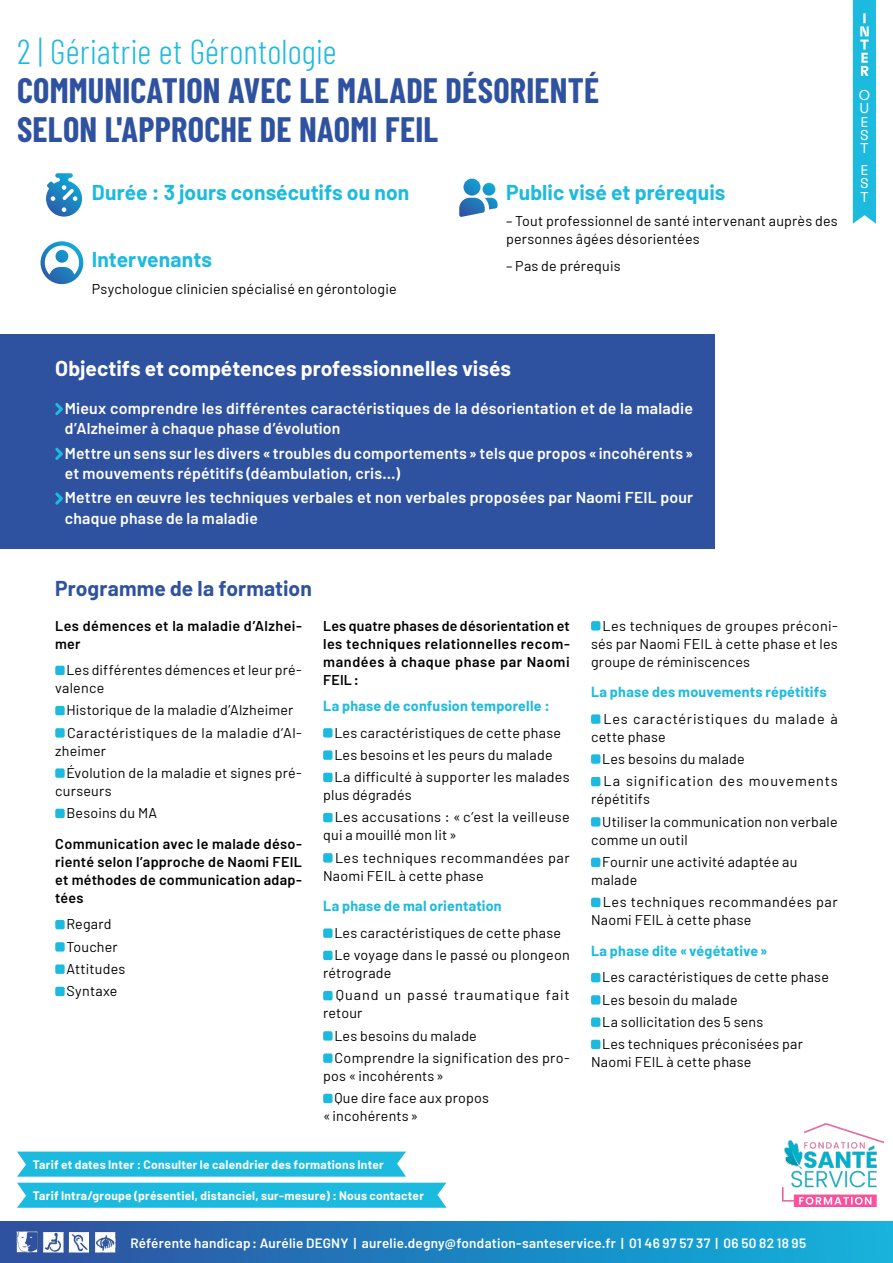
<style>
.page{position:relative;width:893px;height:1263px;background:#fff}
.page>*{position:absolute;margin:0;border:0;box-sizing:border-box;transform-origin:0 0}
.t1{font:700 34.5px/39px "Barlow Condensed";letter-spacing:.005em;color:#2f52a0}
.t2{font:300 34.5px "Barlow Condensed";letter-spacing:.005em;color:#1dbadf}
.t3{font:700 21px "Barlow";letter-spacing:.005em;color:#1dbadf}
.t4{font:700 21px "Barlow";color:#fff}
.t5{font:700 21px "Barlow";letter-spacing:.005em;color:#2f52a0}
.t6{font:600 15.75px/20.2px "Barlow";letter-spacing:.01em;color:#fff}
.t7{font:14.25px/22.2px "Barlow";letter-spacing:.015em;color:#000}
.t8{font:600 14.25px/18px "Barlow";letter-spacing:.025em;color:#000;text-align:justify}
.t9{font:700 14.25px "Barlow";letter-spacing:.015em;color:#1dbadf}
.t10{font:14.25px/18px "Barlow";letter-spacing:.055em;color:#000}
.t11{font:14.25px/22.2px "Barlow";letter-spacing:.035em;color:#000}
.t12{font:14.25px/22.2px "Barlow";letter-spacing:.06em;color:#000}
.t13{font:300 14.25px/13.2px "GT Flexa";color:#fff}
.t14{font:600 13.5px "Barlow";letter-spacing:.015em;color:#fff}
.t15{font:700 12px "Barlow";letter-spacing:.02em;color:#fff}
</style>
<div class="page">
<div style="left:0;top:1222px;width:893px;height:41px;background:linear-gradient(to right,#2e4d9e,#10b4de)"></div>
<img style="left:12px;top:1227px;width:108px;height:29px">
<div style="left:17px;top:1183px;width:429px;height:25px;background:#1dbadf"></div>
<svg style="left:17px;top:1151px;width:389px;height:26px;background:#29bde0"></svg>
<img style="left:782px;top:1123px;width:101px;height:83px">
<div style="left:55px;top:666px;width:10px;height:9px;background:#1dbadf;border-radius:2px"></div>
<div style="left:55px;top:706px;width:10px;height:9px;background:#1dbadf;border-radius:2px"></div>
<div style="left:55px;top:728px;width:10px;height:9px;background:#1dbadf;border-radius:2px"></div>
<div style="left:55px;top:768px;width:10px;height:10px;background:#1dbadf;border-radius:2px"></div>
<div style="left:55px;top:809px;width:10px;height:9px;background:#1dbadf;border-radius:2px"></div>
<div style="left:55px;top:920px;width:10px;height:9px;background:#1dbadf;border-radius:2px"></div>
<div style="left:55px;top:942px;width:10px;height:9px;background:#1dbadf;border-radius:2px"></div>
<div style="left:55px;top:964px;width:10px;height:10px;background:#1dbadf;border-radius:2px"></div>
<div style="left:55px;top:987px;width:10px;height:9px;background:#1dbadf;border-radius:2px"></div>
<div style="left:323px;top:728px;width:10px;height:9px;background:#1dbadf;border-radius:2px"></div>
<div style="left:323px;top:750px;width:10px;height:10px;background:#1dbadf;border-radius:2px"></div>
<div style="left:323px;top:773px;width:10px;height:9px;background:#1dbadf;border-radius:2px"></div>
<div style="left:323px;top:813px;width:10px;height:9px;background:#1dbadf;border-radius:2px"></div>
<div style="left:323px;top:853px;width:10px;height:9px;background:#1dbadf;border-radius:2px"></div>
<div style="left:323px;top:928px;width:10px;height:10px;background:#1dbadf;border-radius:2px"></div>
<div style="left:323px;top:951px;width:10px;height:9px;background:#1dbadf;border-radius:2px"></div>
<div style="left:323px;top:991px;width:10px;height:9px;background:#1dbadf;border-radius:2px"></div>
<div style="left:323px;top:1031px;width:10px;height:9px;background:#1dbadf;border-radius:2px"></div>
<div style="left:323px;top:1053px;width:10px;height:10px;background:#1dbadf;border-radius:2px"></div>
<div style="left:323px;top:1094px;width:10px;height:9px;background:#1dbadf;border-radius:2px"></div>
<div style="left:591px;top:621px;width:9px;height:9px;background:#1dbadf;border-radius:2px"></div>
<div style="left:591px;top:714px;width:9px;height:10px;background:#1dbadf;border-radius:2px"></div>
<div style="left:591px;top:754px;width:9px;height:10px;background:#1dbadf;border-radius:2px"></div>
<div style="left:591px;top:777px;width:9px;height:9px;background:#1dbadf;border-radius:2px"></div>
<div style="left:591px;top:817px;width:9px;height:9px;background:#1dbadf;border-radius:2px"></div>
<div style="left:591px;top:858px;width:9px;height:9px;background:#1dbadf;border-radius:2px"></div>
<div style="left:591px;top:898px;width:9px;height:9px;background:#1dbadf;border-radius:2px"></div>
<div style="left:591px;top:973px;width:9px;height:9px;background:#1dbadf;border-radius:2px"></div>
<div style="left:591px;top:995px;width:9px;height:9px;background:#1dbadf;border-radius:2px"></div>
<div style="left:591px;top:1017px;width:9px;height:10px;background:#1dbadf;border-radius:2px"></div>
<div style="left:591px;top:1040px;width:9px;height:9px;background:#1dbadf;border-radius:2px"></div>
<div style="left:0;top:334px;width:714px;height:215px;background:#2f52a0"></div>
<svg style="left:55px;top:403px;width:8px;height:12px"></svg>
<svg style="left:55px;top:448px;width:8px;height:12px"></svg>
<svg style="left:55px;top:492px;width:8px;height:13px"></svg>
<div style="left:463px;top:179px;width:17px;height:17px;background:#1697cd;border-radius:9px"></div>
<svg style="left:459px;top:183px;width:38px;height:34px"></svg>
<svg style="left:46px;top:173px;width:36px;height:44px"></svg>
<svg style="left:41px;top:241px;width:42px;height:43px"></svg>
<svg style="left:853px;top:0;width:23px;height:224px;background:#2bbee1"></svg>
<h1 class="t2" style="left:17px;top:30px;width:321px">2 | Gériatrie et Gérontologie</h1>
<h1 class="t1" style="left:17px;top:69px;width:584px">COMMUNICATION AVEC LE MALADE DÉSORIENTÉ<br>SELON L'APPROCHE DE NAOMI FEIL</h1>
<h2 class="t3" style="left:92px;top:179px;width:319px">Durée : 3 jours consécutifs ou non</h2>
<h2 class="t3" style="left:92px;top:246px;width:122px">Intervenants</h2>
<p class="t7" style="left:92px;top:277px;width:306px">Psychologue clinicien spécialisé en gérontologie</p>
<h2 class="t3" style="left:506px;top:179px;width:221px">Public visé et prérequis</h2>
<p class="t7" style="left:506px;top:212px;width:333px;line-height:18px">– Tout professionnel de santé intervenant auprès des personnes âgées désorientées</p>
<p class="t7" style="left:506px;top:254px;width:116px">– Pas de prérequis</p>
<p class="t13" style="left:859px;top:83px;width:12px">I<br>D<br>F</p>
<p class="t13" style="left:859px;top:130px;width:12px;text-align:justify">S U D</p>
<p class="t13" style="left:859px;top:88px;width:13px">O<br>U<br>E<br>S<br>T</p>
<p class="t13" style="left:860px;top:163px;width:10px;text-align:justify">E S T</p>
<h2 class="t4" style="left:55px;top:356px;width:457px">Objectifs et compétences professionnelles visés</h2>
<p class="t6" style="left:65px;top:398px;width:630px">Mieux comprendre les différentes caractéristiques de la désorientation et de la maladie d’Alzheimer à chaque phase d’évolution</p>
<p class="t6" style="left:65px;top:442px;width:630px">Mettre un sens sur les divers «troubles du comportements» tels que propos «incohérents» et mouvements répétitifs (déambulation, cris…)</p>
<p class="t6" style="left:65px;top:487px;width:630px">Mettre en œuvre les techniques verbales et non verbales proposées par Naomi FEIL pour chaque phase de la maladie</p>
<h2 class="t5" style="left:55px;top:575px;width:258px">Programme de la formation</h2>
<p class="t8" style="left:55px;top:616px;width:248px">Les démences et la maladie d’Alzhei&shy;mer</p>
<p class="t7" style="left:55px;top:660px;width:248px;line-height:18px;text-indent:11px">Les différentes démences et leur pré&shy;valence</p>
<p class="t7" style="left:66px;top:699px;width:237px">Historique de la maladie d’Alzheimer<br>Caractéristiques de la maladie d’Al-</p>
<p class="t7" style="left:66px;top:739px;width:237px;text-indent:-11px">zheimer<br>Évolution de la maladie et signes pré-</p>
<p class="t7" style="left:66px;top:779px;width:92px;text-indent:-11px">curseurs<br>Besoins du MA</p>
<p class="t8" style="left:55px;top:834px;width:248px">Communication avec le malade déso&shy;rienté selon l’approche de Naomi FEIL et méthodes de communication adap&shy;tées</p>
<p class="t7" style="left:66px;top:913px;width:60px">Regard<br>Toucher<br>Attitudes<br>Syntaxe</p>
<p class="t8" style="left:323px;top:616px;width:248px">Les quatre phases de désorientation et les techniques relationnelles recom&shy;mandées à chaque phase par Naomi FEIL:</p>
<p class="t9" style="left:323px;top:697px;width:228px">La phase de confusion temporelle :</p>
<p class="t7" style="left:334px;top:721px;width:237px">Les caractéristiques de cette phase<br>Les besoins et les peurs du malade<br>La difficulté à supporter les malades</p>
<p class="t7" style="left:335px;top:783px;width:237px;text-indent:-12px">plus dégradés<br>Les accusations : « c’est la veilleuse</p>
<p class="t11" style="left:335px;top:824px;width:236px;text-indent:-12px">qui a mouillé mon lit»<br>Les techniques recommandées par</p>
<p class="t7" style="left:323px;top:864px;width:162px">Naomi FEIL à cette phase</p>
<p class="t9" style="left:323px;top:897px;width:180px">La phase de mal orientation</p>
<p class="t7" style="left:334px;top:921px;width:237px">Les caractéristiques de cette phase<br>Le voyage dans le passé ou plongeon</p>
<p class="t12" style="left:336px;top:961px;width:235px;text-indent:-13px">rétrograde<br>Quand un passé traumatique fait</p>
<p class="t7" style="left:334px;top:1002px;width:237px;text-indent:-11px">retour<br>Les besoins du malade<br>Comprendre la signification des pro-</p>
<p class="t7" style="left:334px;top:1064px;width:156px;text-indent:-11px">pos « incohérents »<br>Que dire face aux propos</p>
<p class="t7" style="left:323px;top:1104px;width:97px">« incohérents »</p>
<p class="t15" style="left:33px;top:1157px;width:352px">Tarif et dates Inter : Consulter le calendrier des formations Inter</p>
<p class="t15" style="left:33px;top:1188px;width:393px">Tarif Intra/groupe (présentiel, distanciel, sur-mesure) : Nous contacter</p>
<p class="t7" style="left:591px;top:616px;width:248px;line-height:18px;text-align:justify;text-indent:12px">Les techniques de groupes préconi&shy;sés par Naomi FEIL à cette phase et les groupe de réminiscences</p>
<p class="t9" style="left:591px;top:683px;width:237px">La phase des mouvements répétitifs</p>
<p class="t10" style="left:591px;top:709px;width:248px;text-indent:12px">Les caractéristiques du malade à cette phase</p>
<p class="t10" style="left:602px;top:747px;width:237px;line-height:22.2px">Les besoins du malade<br>La signification des mouvements</p>
<p class="t7" style="left:602px;top:788px;width:237px;text-indent:-11px">répétitifs<br>Utiliser la communication non verbale</p>
<p class="t7" style="left:602px;top:828px;width:197px;text-indent:-11px">comme un outil<br>Fournir une activité adaptée au</p>
<p class="t11" style="left:603px;top:868px;width:236px;text-indent:-12px">malade<br>Les techniques recommandées par</p>
<p class="t7" style="left:591px;top:908px;width:162px">Naomi FEIL à cette phase</p>
<p class="t9" style="left:591px;top:942px;width:178px">La phase dite «végétative»</p>
<p class="t7" style="left:602px;top:966px;width:228px">Les caractéristiques de cette phase<br>Les besoin du malade<br>La sollicitation des 5 sens<br>Les techniques préconisées par</p>
<p class="t7" style="left:591px;top:1050px;width:162px">Naomi FEIL à cette phase</p>
<p class="t14" style="left:130px;top:1235px;width:677px">Référente handicap: Aurélie DEGNY | aurelie.degny@fondation-santeservice.fr | 01 46 97 57 37 | 06 50 82 18 95</p>
</div>
